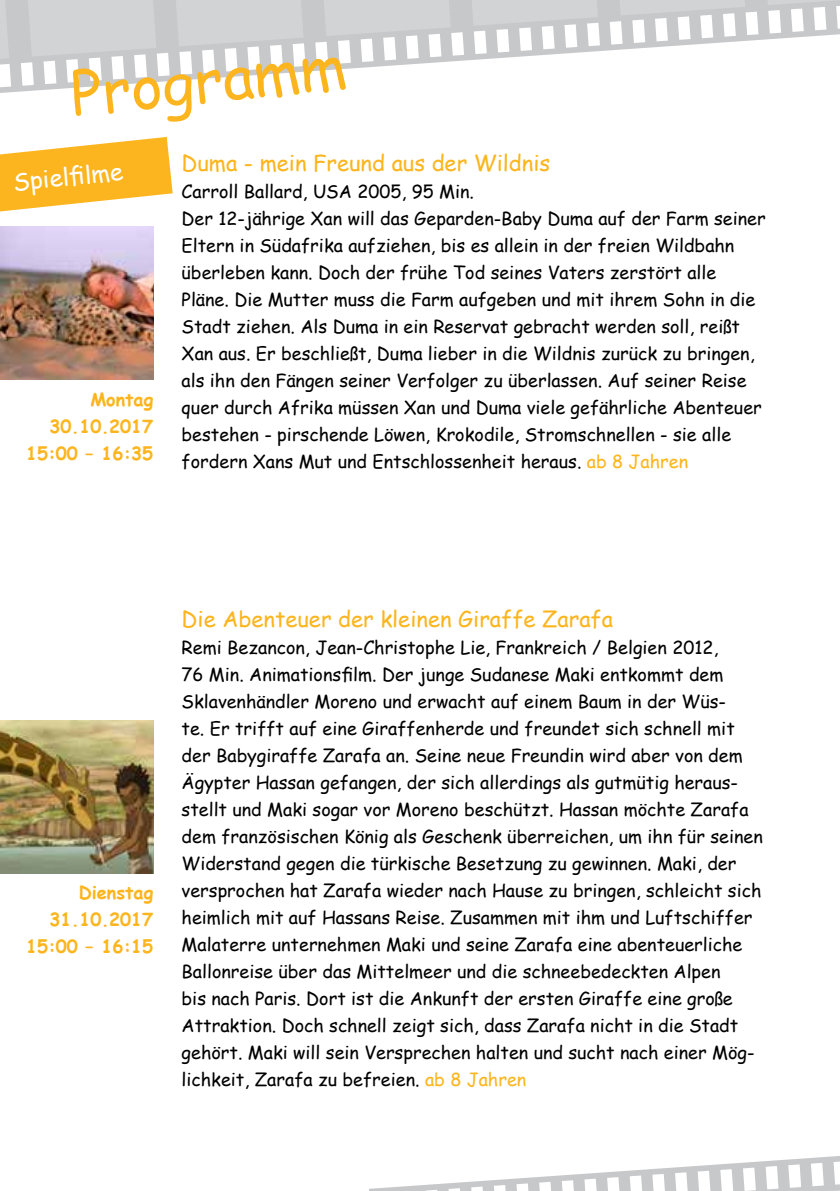
<style>
.page{position:relative;width:840px;height:1191px;background:#fff}
.page>*{position:absolute;margin:0;border:0;box-sizing:border-box;transform-origin:0 0}
.t1{font:60px "Comic Sans MS";color:#fcb51e}
.t2{font:24px "Comic Sans MS";color:#fff}
.t3{font:22px "Comic Sans MS";color:#fcb51e}
.t4{font:18px/27px "Comic Sans MS";color:#000}
.t5{font:700 18px/27px "Comic Sans MS";color:#fcb51e;text-align:right}
.s1{color:#fcb51e}
</style>
<div class="page">
<svg style="left:0;top:0;width:839px;height:93px"></svg>
<svg style="left:0;top:0;width:11px;height:87px"></svg>
<svg style="left:21px;top:0;width:148px;height:86px"></svg>
<svg style="left:176px;top:0;width:129px;height:75px"></svg>
<svg style="left:315px;top:0;width:149px;height:65px"></svg>
<svg style="left:471px;top:0;width:128px;height:54px"></svg>
<svg style="left:609px;top:0;width:149px;height:45px"></svg>
<svg style="left:767px;top:0;width:72px;height:33px"></svg>
<svg style="left:369px;top:1156px;width:470px;height:35px"></svg>
<svg style="left:0;top:137px;width:172px;height:74px"></svg>
<img style="left:0;top:720px;width:153px;height:153px">
<img style="left:0;top:227px;width:153px;height:153px">
<h1 class="t1" style="left:66px;top:50px;width:278px;rotate:-6deg">Programm</h1>
<h2 class="t2" style="left:12px;top:165px;width:112px;rotate:-6deg">Spielfi lme</h2>
<p class="t5" style="left:26px;top:385px;width:129px">Montag<br>30.10.2017<br>15:00 – 16:35</p>
<p class="t3" style="left:181px;top:146px;width:370px">Duma - mein Freund aus der Wildnis</p>
<p class="t4" style="left:181px;top:177px;width:585px">Carroll Ballard, USA 2005, 95 Min.<br>Der 12-jährige Xan will das Geparden-Baby Duma auf der Farm seiner Eltern in Südafrika aufziehen, bis es allein in der freien Wildbahn überleben kann. Doch der frühe Tod seines Vaters zerstört alle Pläne. Die Mutter muss die Farm aufgeben und mit ihrem Sohn in die Stadt ziehen. Als Duma in ein Reservat gebracht werden soll, reißt Xan aus. Er beschließt, Duma lieber in die Wildnis zurück zu bringen, als ihn den Fängen seiner Verfolger zu überlassen. Auf seiner Reise quer durch Afrika müssen Xan und Duma viele gefährliche Abenteuer bestehen - pirschende Löwen, Krokodile, Stromschnellen - sie alle fordern Xans Mut und Entschlossenheit heraus. <span class="s1">ab 8 Jahren</span></p>
<p class="t5" style="left:26px;top:878px;width:129px">Dienstag<br>31.10.2017<br>15:00 – 16:15</p>
<p class="t3" style="left:181px;top:602px;width:433px">Die Abenteuer der kleinen Giraffe Zarafa</p>
<p class="t4" style="left:181px;top:633px;width:582px">Remi Bezancon, Jean-Christophe Lie, Frankreich / Belgien 2012,<br>76 Min. Animationsfilm. Der junge Sudanese Maki entkommt dem Sklavenhändler Moreno und erwacht auf einem Baum in der Wüs-<br>te. Er trifft auf eine Giraffenherde und freundet sich schnell mit der Babygiraffe Zarafa an. Seine neue Freundin wird aber von dem Ägypter Hassan gefangen, der sich allerdings als gutmütig heraus&shy;stellt und Maki sogar vor Moreno beschützt. Hassan möchte Zarafa dem französischen König als Geschenk überreichen, um ihn für seinen Widerstand gegen die türkische Besetzung zu gewinnen. Maki, der versprochen hat Zarafa wieder nach Hause zu bringen, schleicht sich heimlich mit auf Hassans Reise. Zusammen mit ihm und Luftschiffer Malaterre unternehmen Maki und seine Zarafa eine abenteuerliche Ballonreise über das Mittelmeer und die schneebedeckten Alpen<br>bis nach Paris. Dort ist die Ankunft der ersten Giraffe eine große Attraktion. Doch schnell zeigt sich, dass Zarafa nicht in die Stadt gehört. Maki will sein Versprechen halten und sucht nach einer Mög&shy;lichkeit, Zarafa zu befreien. <span class="s1">ab 8 Jahren</span></p>
</div>
